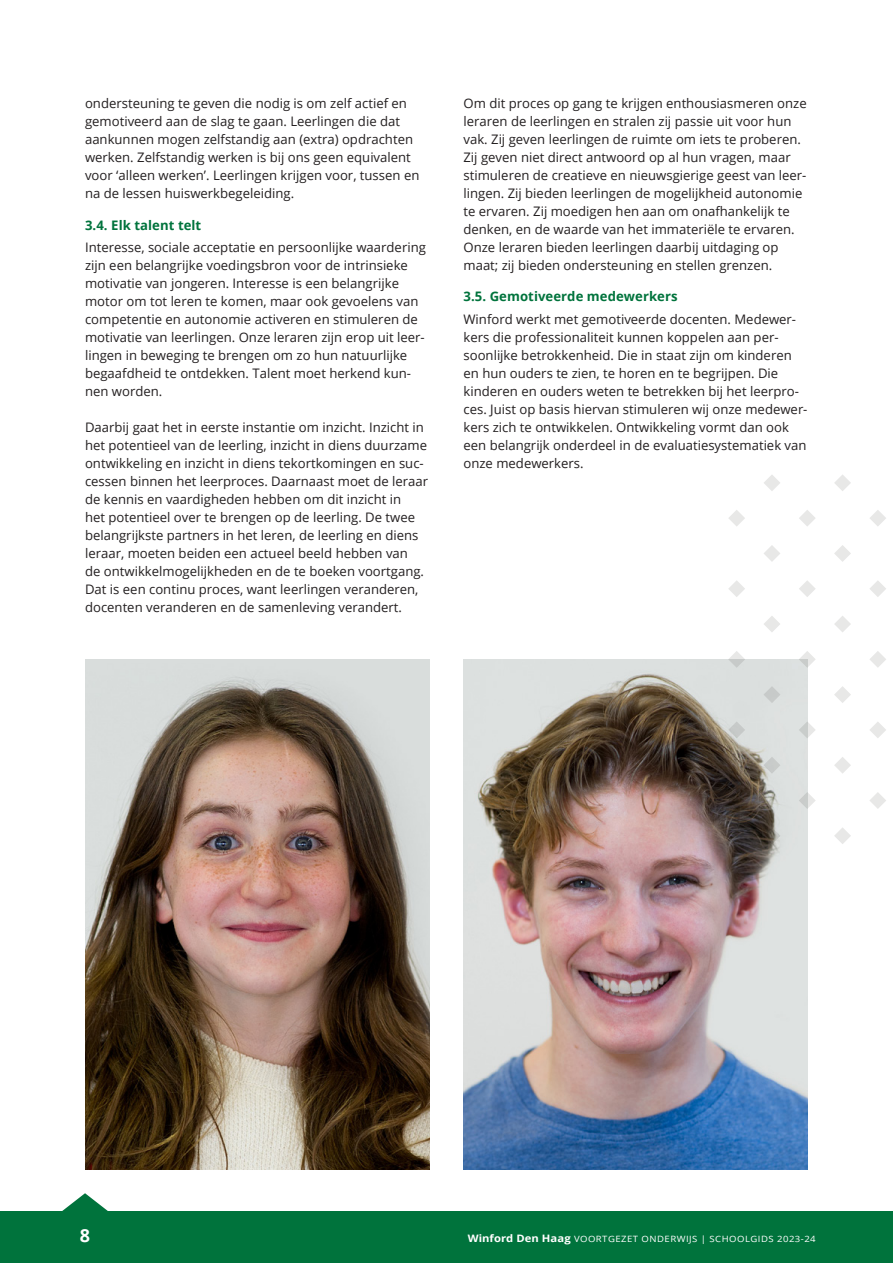
<style>
.page{position:relative;width:893px;height:1263px;background:#fff}
.page>*{position:absolute;margin:0;border:0;box-sizing:border-box;transform-origin:0 0}
.t1{font:700 18px "Open Sans";color:#fff}
.t2{font:13.2px/18px "Open Sans";color:#231f20}
.t3{font:700 13.2px "Open Sans";letter-spacing:.005em;color:#00733c}
.t4{font:8.7px "Open Sans";letter-spacing:.05em;color:#fff;scale:1.1 1}
.s1{font-weight:700;font-size:10.2px}
</style>
<div class="page">
<div style="left:0;top:1212px;width:893px;height:51px;background:#00733c"></div>
<svg style="left:61px;top:1193px;width:48px;height:19px"></svg>
<img style="left:85px;top:659px;width:344px;height:510px">
<img style="left:463px;top:659px;width:345px;height:510px">
<svg style="left:729px;top:510px;width:16px;height:16px"></svg>
<svg style="left:764px;top:475px;width:16px;height:16px"></svg>
<svg style="left:728px;top:580px;width:17px;height:17px"></svg>
<svg style="left:764px;top:545px;width:16px;height:17px"></svg>
<svg style="left:799px;top:510px;width:16px;height:16px"></svg>
<svg style="left:834px;top:475px;width:17px;height:16px"></svg>
<svg style="left:728px;top:651px;width:17px;height:17px"></svg>
<svg style="left:764px;top:616px;width:16px;height:16px"></svg>
<svg style="left:799px;top:580px;width:17px;height:17px"></svg>
<svg style="left:834px;top:545px;width:17px;height:17px"></svg>
<svg style="left:870px;top:510px;width:16px;height:16px"></svg>
<svg style="left:728px;top:721px;width:17px;height:17px"></svg>
<svg style="left:763px;top:686px;width:17px;height:17px"></svg>
<svg style="left:799px;top:651px;width:17px;height:17px"></svg>
<svg style="left:834px;top:616px;width:17px;height:16px"></svg>
<svg style="left:870px;top:581px;width:16px;height:16px"></svg>
<svg style="left:728px;top:792px;width:17px;height:17px"></svg>
<svg style="left:763px;top:757px;width:17px;height:17px"></svg>
<svg style="left:799px;top:721px;width:16px;height:17px"></svg>
<svg style="left:834px;top:686px;width:17px;height:17px"></svg>
<svg style="left:870px;top:651px;width:16px;height:17px"></svg>
<svg style="left:763px;top:827px;width:17px;height:17px"></svg>
<svg style="left:799px;top:792px;width:17px;height:17px"></svg>
<svg style="left:834px;top:757px;width:17px;height:17px"></svg>
<svg style="left:870px;top:722px;width:16px;height:16px"></svg>
<svg style="left:834px;top:827px;width:17px;height:17px"></svg>
<svg style="left:870px;top:792px;width:16px;height:17px"></svg>
<p class="t2" style="left:85px;top:94px;width:336px">ondersteuning te geven die nodig is om zelf actief en gemotiveerd aan de slag te gaan. Leerlingen die dat aankunnen mogen zelfstandig aan (extra) opdrachten werken. Zelfstandig werken is bij ons geen equivalent voor ‘alleen werken’. Leerlingen krijgen voor, tussen en na de lessen huiswerkbegeleiding.</p>
<p class="t3" style="left:85px;top:215px;width:118px">3.4. Elk talent telt</p>
<p class="t2" style="left:85px;top:238px;width:342px">Interesse, sociale acceptatie en persoonlijke waardering zijn een belangrijke voedingsbron voor de intrinsieke motivatie van jongeren. Interesse is een belangrijke motor om tot leren te komen, maar ook gevoelens van competentie en autonomie activeren en stimuleren de motivatie van leerlingen. Onze leraren zijn erop uit leer&shy;lingen in beweging te brengen om zo hun natuurlijke begaafdheid te ontdekken. Talent moet herkend kun&shy;nen worden.</p>
<p class="t2" style="left:85px;top:418px;width:345px">Daarbij gaat het in eerste instantie om inzicht. Inzicht in het potentieel van de leerling, inzicht in diens duurzame ontwikkeling en inzicht in diens tekortkomingen en suc&shy;cessen binnen het leerproces. Daarnaast moet de leraar de kennis en vaardigheden hebben om dit inzicht in<br>het potentieel over te brengen op de leerling. De twee belangrijkste partners in het leren, de leerling en diens leraar, moeten beiden een actueel beeld hebben van<br>de ontwikkelmogelijkheden en de te boeken voortgang.<br>Dat is een continu proces, want leerlingen veranderen, docenten veranderen en de samenleving verandert.</p>
<p class="t2" style="left:463px;top:94px;width:345px">Om dit proces op gang te krijgen enthousiasmeren onze leraren de leerlingen en stralen zij passie uit voor hun vak. Zij geven leerlingen de ruimte om iets te proberen.<br>Zij geven niet direct antwoord op al hun vragen, maar stimuleren de creatieve en nieuwsgierige geest van leer&shy;lingen. Zij bieden leerlingen de mogelijkheid autonomie te ervaren. Zij moedigen hen aan om onafhankelijk te denken, en de waarde van het immateriële te ervaren.<br>Onze leraren bieden leerlingen daarbij uitdaging op maat; zij bieden ondersteuning en stellen grenzen.</p>
<p class="t3" style="left:463px;top:287px;width:216px">3.5. Gemotiveerde medewerkers</p>
<p class="t2" style="left:463px;top:310px;width:346px">Winford werkt met gemotiveerde docenten. Medewer&shy;kers die professionaliteit kunnen koppelen aan per&shy;soonlijke betrokkenheid. Die in staat zijn om kinderen en hun ouders te zien, te horen en te begrijpen. Die kinderen en ouders weten te betrekken bij het leerpro&shy;ces. Juist op basis hiervan stimuleren wij onze medewer&shy;kers zich te ontwikkelen. Ontwikkeling vormt dan ook een belangrijk onderdeel in de evaluatiesystematiek van onze medewerkers.</p>
<h1 class="t1" style="left:80px;top:1222px;width:12px">8</h1>
<p class="t4" style="left:468px;top:1232px;width:318px"><span class="s1">Winford Den Haag</span> VOORTGEZET ONDERWIJS | SCHOOLGIDS 2023-24</p>
</div>
